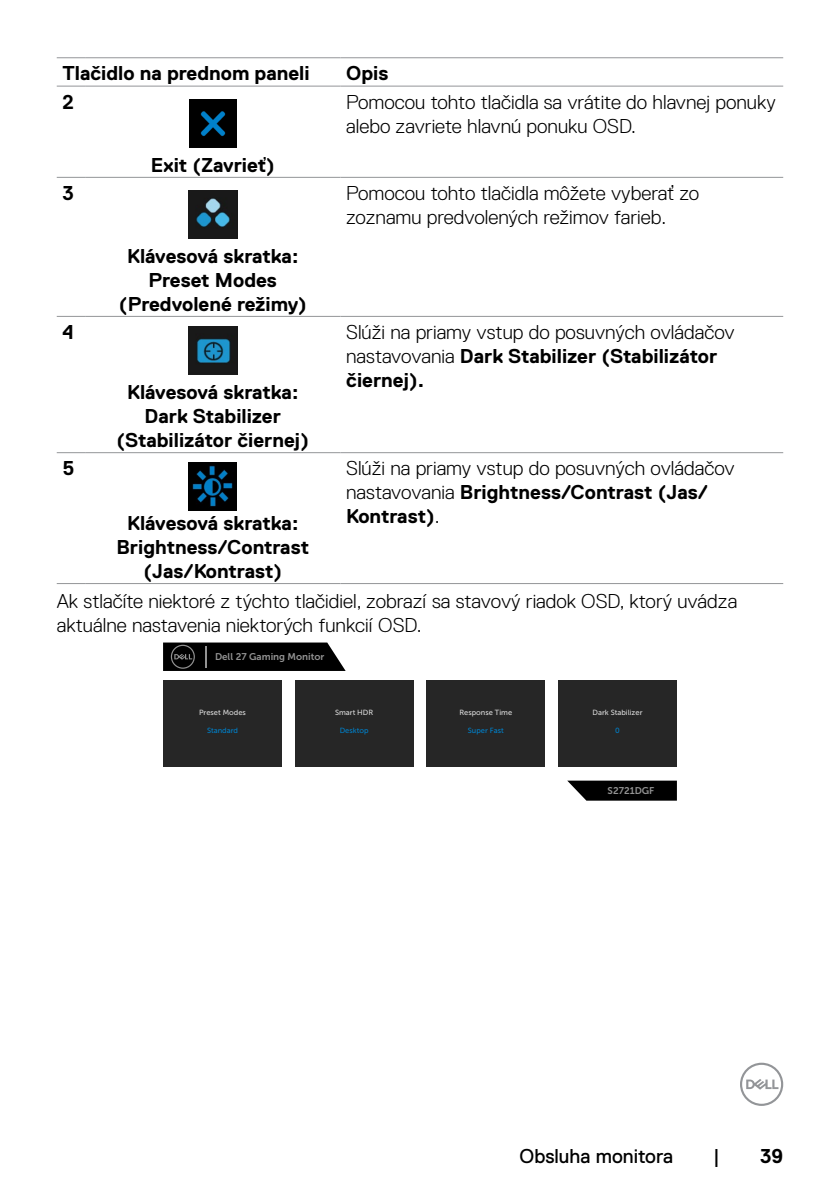
<style>
.page{position:relative;width:840px;height:1191px;background:#fff}
.page>*{position:absolute;margin:0;border:0;box-sizing:border-box;transform-origin:0 0}
.t1{font:300 20px/24px "Dell Replica";color:#000}
.t2{font:700 20px/24px "Dell Replica";color:#000;text-align:center}
.t3{font:20px "Dell Replica";color:#000}
.t4{font:9.8px "Museo Sans For Dell 700";color:#939393}
.t5{font:7.4px "Museo Sans For Dell 500";color:#d9d9d9}
.t6{font:7.4px "Museo Sans For Dell 500";color:#007fc8}
.s1{font-weight:700}
</style>
<div class="page">
<svg style="left:740px;top:1062px;width:42px;height:44px"></svg>
<svg style="left:57px;top:57px;width:28px;height:1px"></svg>
<hr style="left:85px;top:57px;width:255px;height:1px;background:#939598">
<hr style="left:340px;top:57px;width:442px;height:1px;background:#939598">
<svg style="left:57px;top:86px;width:28px;height:1px"></svg>
<hr style="left:85px;top:86px;width:255px;height:1px;background:#939598">
<hr style="left:340px;top:86px;width:442px;height:1px;background:#939598">
<svg style="left:57px;top:316px;width:28px;height:1px"></svg>
<hr style="left:85px;top:316px;width:255px;height:1px;background:#939598">
<hr style="left:340px;top:316px;width:442px;height:1px;background:#939598">
<svg style="left:57px;top:177px;width:28px;height:1px"></svg>
<hr style="left:85px;top:177px;width:255px;height:1px;background:#939598">
<hr style="left:340px;top:177px;width:442px;height:1px;background:#939598">
<svg style="left:57px;top:452px;width:28px;height:1px"></svg>
<hr style="left:85px;top:452px;width:255px;height:1px;background:#939598">
<hr style="left:340px;top:452px;width:442px;height:1px;background:#939598">
<svg style="left:57px;top:583px;width:28px;height:1px"></svg>
<hr style="left:85px;top:583px;width:255px;height:1px;background:#939598">
<hr style="left:340px;top:583px;width:442px;height:1px;background:#939598">
<img style="left:189px;top:99px;width:47px;height:49px">
<img style="left:188px;top:190px;width:49px;height:49px">
<img style="left:188px;top:326px;width:49px;height:49px">
<img style="left:188px;top:462px;width:49px;height:49px">
<svg style="left:567px;top:780px;width:109px;height:20px;background:#1d1d1d"></svg>
<div style="left:163px;top:680px;width:119px;height:87px;background:#262626"></div>
<div style="left:294px;top:680px;width:119px;height:87px;background:#262626"></div>
<div style="left:426px;top:680px;width:119px;height:87px;background:#262626"></div>
<div style="left:557px;top:680px;width:119px;height:87px;background:#262626"></div>
<svg style="left:163px;top:642px;width:182px;height:29px;background:#151515"></svg>
<p class="t2" style="left:62px;top:62px;width:248px">Tlačidlo na prednom paneli</p>
<p class="t2" style="left:346px;top:62px;width:44px">Opis</p>
<p class="t2" style="left:62px;top:90px;width:13px">2</p>
<p class="t1" style="left:346px;top:90px;width:431px">Pomocou tohto tlačidla sa vrátite do hlavnej ponuky alebo zavriete hlavnú ponuku OSD.</p>
<p class="t2" style="left:151px;top:153px;width:125px">Exit (Zavrieť)</p>
<p class="t2" style="left:62px;top:181px;width:13px">3</p>
<p class="t1" style="left:346px;top:181px;width:354px">Pomocou tohto tlačidla môžete vyberať zo zoznamu predvolených režimov farieb.</p>
<p class="t2" style="left:119px;top:244px;width:189px">Klávesová skratka:<br>Preset Modes (Predvolené režimy)</p>
<p class="t2" style="left:62px;top:320px;width:13px">4</p>
<p class="t2" style="left:116px;top:380px;width:194px">Klávesová skratka:<br>Dark Stabilizer (Stabilizátor čiernej)</p>
<p class="t1" style="left:346px;top:320px;width:390px">Slúži na priamy vstup do posuvných ovládačov nastavovania <span class="s1">Dark Stabilizer (Stabilizátor čiernej).</span></p>
<p class="t2" style="left:62px;top:456px;width:13px">5</p>
<p class="t2" style="left:116px;top:511px;width:194px">Klávesová skratka:<br>Brightness/Contrast (Jas/Kontrast)</p>
<p class="t1" style="left:346px;top:456px;width:390px">Slúži na priamy vstup do posuvných ovládačov nastavovania <span class="s1">Brightness/Contrast (Jas/<br>Kontrast)</span>.</p>
<p class="t1" style="left:57px;top:589px;width:681px">Ak stlačíte niektoré z týchto tlačidiel, zobrazí sa stavový riadok OSD, ktorý uvádza aktuálne nastavenia niektorých funkcií OSD.</p>
<p class="t4" style="left:215px;top:651px;width:111px">Dell 27 Gaming Monitor</p>
<p class="t5" style="left:199px;top:708px;width:48px">Preset Modes</p>
<p class="t6" style="left:207px;top:726px;width:32px">Standard</p>
<p class="t5" style="left:335px;top:708px;width:40px">Smart HDR</p>
<p class="t6" style="left:339px;top:726px;width:30px">Desktop</p>
<p class="t5" style="left:459px;top:708px;width:54px">Response Time</p>
<p class="t6" style="left:467px;top:726px;width:37px">Super Fast</p>
<p class="t5" style="left:592px;top:708px;width:51px">Dark Stabilizer</p>
<p class="t6" style="left:614px;top:726px;width:6px">0</p>
<p class="t4" style="left:607px;top:785px;width:48px">S2721DGF</p>
<p class="t3" style="left:519px;top:1144px;width:155px">Obsluha monitora</p>
<p class="t3" style="left:712px;top:1144px;width:8px">|</p>
<p class="t2" style="left:759px;top:1143px;width:25px">39</p>
</div>
